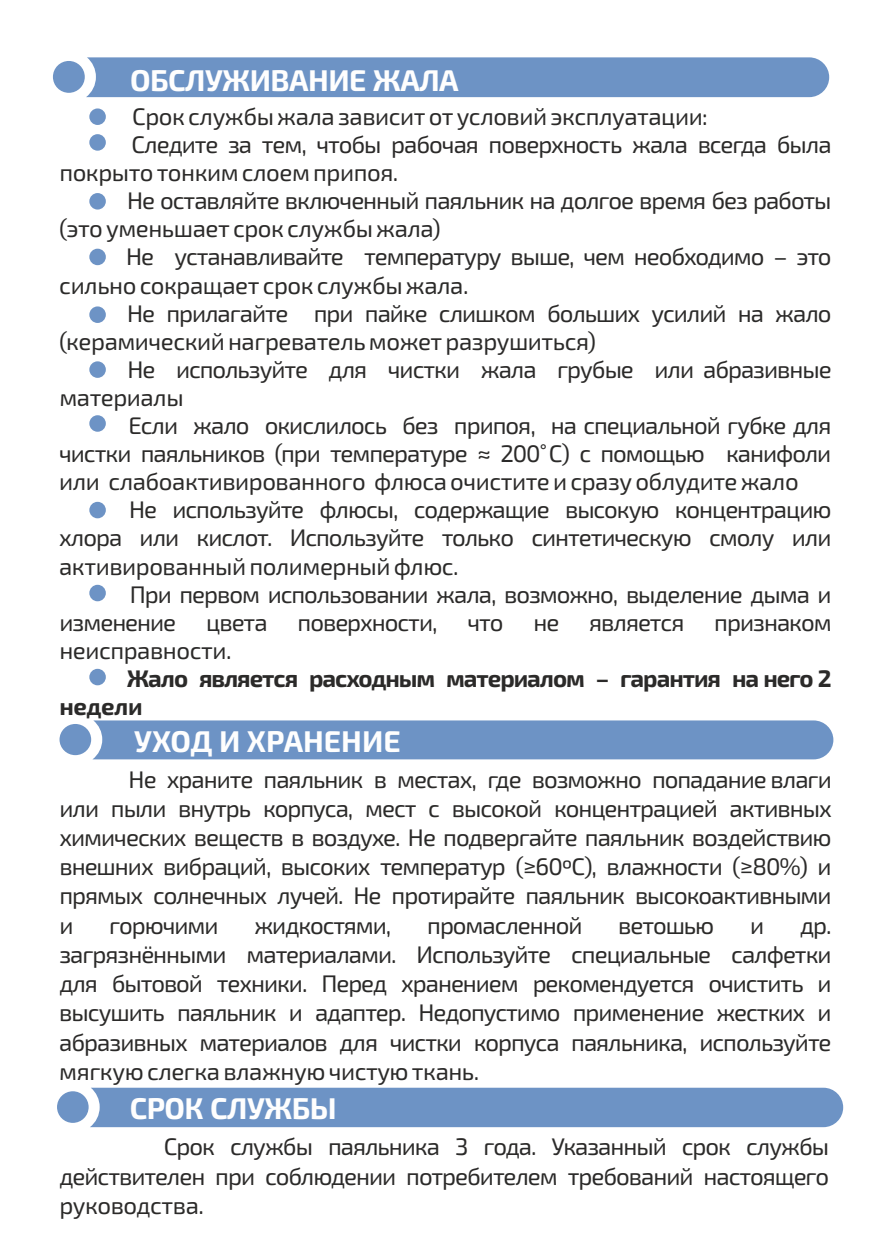
<style>
.page{position:relative;width:893px;height:1259px;background:#fff}
.page>*{position:absolute;margin:0;border:0;box-sizing:border-box;transform-origin:0 0}
.t1{font:700 30px "Exo 2.0";letter-spacing:-.02em;color:#fefefe}
.t2{font:700 30px "Exo 2.0";color:#fefefe}
.t3{font:24px/29.1px "Exo 2.0";letter-spacing:-.04em;color:#2b2a29;text-align:justify}
.t4{font:700 24px/28.2px "Exo 2.0";letter-spacing:-.045em;color:#2b2a29}
.t5{font:24px "Exo 2.0";letter-spacing:-.02em;color:#2b2a29}
</style>
<div class="page">
<div style="left:53px;top:57px;width:776px;height:40px;background:#6d93c5"></div>
<div style="left:57px;top:1087px;width:786px;height:40px;background:#6d93c5"></div>
<div style="left:60px;top:720px;width:773px;height:39px;background:#6d93c5"></div>
<div style="left:89px;top:108px;width:17px;height:17px;background:#6d93c5;border-radius:50%"></div>
<div style="left:89px;top:134px;width:17px;height:17px;background:#6d93c5;border-radius:50%"></div>
<div style="left:89px;top:193px;width:17px;height:16px;background:#6d93c5;border-radius:50%"></div>
<div style="left:89px;top:249px;width:17px;height:16px;background:#6d93c5;border-radius:50%"></div>
<div style="left:89px;top:306px;width:17px;height:17px;background:#6d93c5;border-radius:50%"></div>
<div style="left:89px;top:361px;width:17px;height:17px;background:#6d93c5;border-radius:50%"></div>
<div style="left:89px;top:415px;width:17px;height:17px;background:#6d93c5;border-radius:50%"></div>
<div style="left:89px;top:502px;width:17px;height:16px;background:#6d93c5;border-radius:50%"></div>
<div style="left:89px;top:585px;width:17px;height:16px;background:#6d93c5;border-radius:50%"></div>
<div style="left:89px;top:669px;width:17px;height:16px;background:#6d93c5;border-radius:50%"></div>
<p class="t1" style="left:130px;top:69px;width:330px">ОБСЛУЖИВАНИЕ ЖАЛА</p>
<p class="t5" style="left:132px;top:108px;width:577px">Срок службы жала зависит от условий эксплуатации:</p>
<p class="t3" style="left:59px;top:133px;width:774px;line-height:28.2px;text-indent:72px">Следите за тем, чтобы рабочая поверхность жала всегда была покрыто тонким слоем припоя.</p>
<p class="t3" style="left:59px;top:189px;width:774px;line-height:28.2px;text-indent:68px">Не оставляйте включенный паяльник на долгое время без работы (это уменьшает срок службы жала)</p>
<p class="t3" style="left:59px;top:245px;width:774px;line-height:28.2px;text-indent:67px">Не устанавливайте температуру выше, чем необходимо – это сильно сокращает срок службы жала.</p>
<p class="t3" style="left:59px;top:301px;width:774px;line-height:28.2px;text-indent:68px">Не прилагайте при пайке слишком больших усилий на жало (керамический нагреватель может разрушиться)</p>
<p class="t3" style="left:59px;top:358px;width:774px;line-height:28.2px;text-indent:68px">Не используйте для чистки жала грубые или абразивные материалы</p>
<p class="t3" style="left:59px;top:414px;width:774px;line-height:28.2px;text-indent:69px">Если жало окислилось без припоя, на специальной губке для чистки паяльников (при температуре ≈ 200˚С) с помощью канифоли или слабоактивированного флюса очистите и сразу облудите жало</p>
<p class="t3" style="left:59px;top:498px;width:774px;line-height:28.2px;text-indent:70px">Не используйте флюсы, содержащие высокую концентрацию хлора или кислот. Используйте только синтетическую смолу или активированный полимерный флюс.</p>
<p class="t3" style="left:59px;top:582px;width:774px;line-height:28.2px;text-indent:70px">При первом использовании жала, возможно, выделение дыма и изменение цвета поверхности, что не является признаком неисправности.</p>
<p class="t4" style="left:59px;top:666px;width:774px;text-indent:67px">Жало является расходным материалом – гарантия на него 2 недели</p>
<p class="t2" style="left:134px;top:730px;width:268px">УХОД И ХРАНЕНИЕ</p>
<p class="t3" style="left:59px;top:767px;width:774px;text-indent:69px">Не храните паяльник в местах, где возможно попадание влаги или пыли внутрь корпуса, мест с высокой концентрацией активных химических веществ в воздухе. Не подвергайте паяльник воздействию внешних вибраций, высоких температур (≥60ºС), влажности (≥80%) и прямых солнечных лучей. Не протирайте паяльник высокоактивными и</p>
<p class="t3" style="left:109px;top:913px;width:111px">горючими</p>
<p class="t3" style="left:254px;top:913px;width:138px">жидкостями,</p>
<p class="t3" style="left:427px;top:913px;width:157px">промасленной</p>
<p class="t3" style="left:618px;top:913px;width:98px">ветошью</p>
<p class="t3" style="left:750px;top:913px;width:16px">и</p>
<p class="t3" style="left:59px;top:913px;width:774px;text-indent:741px">др. загрязнёнными материалами. Используйте специальные салфетки для бытовой техники. Перед хранением рекомендуется очистить и высушить паяльник и адаптер. Недопустимо применение жестких и абразивных материалов для чистки корпуса паяльника, используйте мягкую слегка влажную чистую ткань.</p>
<p class="t1" style="left:130px;top:1097px;width:209px">СРОК СЛУЖБЫ</p>
<p class="t3" style="left:59px;top:1134px;width:771px;text-indent:104px">Срок службы паяльника 3 года. Указанный срок службы действителен при соблюдении потребителем требований настоящего руководства.</p>
</div>
